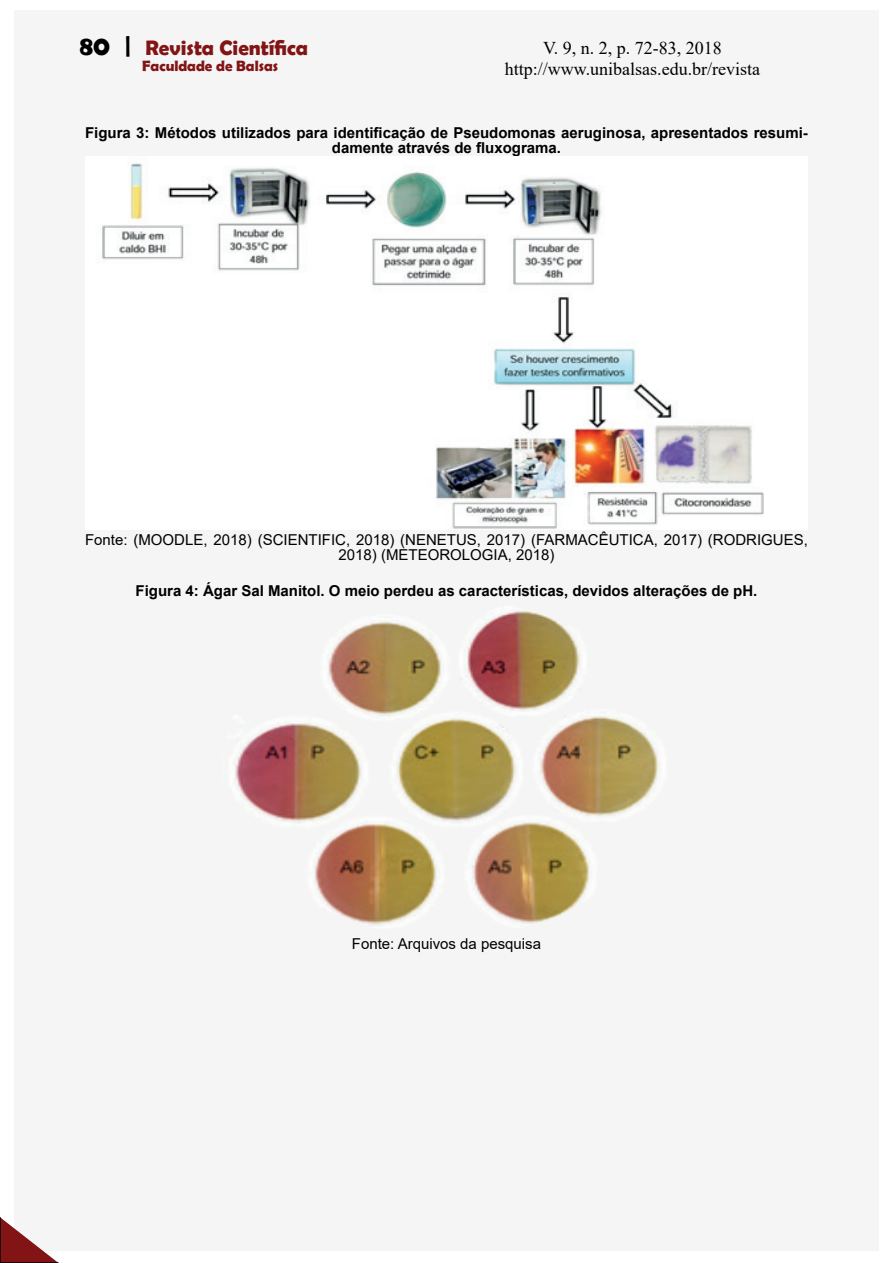
<style>
.page{position:relative;width:893px;height:1263px;background:#fff}
.page>*{position:absolute;margin:0;border:0;box-sizing:border-box;transform-origin:0 0}
.t1{font:700 21px "Berlin Sans FB Demi";color:#821416}
.t2{font:18px/21.6px "Times New Roman";color:#000001;text-align:center}
.t3{font:700 15px/15px "Arial";color:#000001;text-align:center}
.t4{font:15px/15px "Arial";color:#000001;text-align:center}
.t5{font:700 15px "Berlin Sans FB Demi";color:#821416}
.s1{font-size:27px;color:#000001}
</style>
<div class="page">
<div style="left:14px;top:11px;width:865px;height:1240px;background:#f4f5f4"></div>
<svg style="left:0;top:1217px;width:59px;height:46px"></svg>
<img style="left:85px;top:157px;width:723px;height:373px">
<img style="left:235px;top:611px;width:423px;height:314px">
<h1 class="t1" style="left:80px;top:36px;width:230px"><span class="s1">80 |</span> Revista Científica</h1>
<p class="t5" style="left:142px;top:58px;width:138px">Faculdade de Balsas</p>
<p class="t2" style="left:505px;top:36px;width:257px">V. 9, n. 2, p. 72-83, 2018 http://www.unibalsas.edu.br/revista</p>
<p class="t3" style="left:85px;top:125px;width:724px">Figura 3: Métodos utilizados para identificação de Pseudomonas aeruginosa, apresentados resumi&shy;damente através de fluxograma.</p>
<p class="t4" style="left:85px;top:532px;width:724px">Fonte: (MOODLE, 2018) (SCIENTIFIC, 2018) (NENETUS, 2017) (FARMACÊUTICA, 2017) (RODRIGUES,<br>2018) (METEOROLOGIA, 2018)</p>
<p class="t3" style="left:136px;top:584px;width:623px">Figura 4: Ágar Sal Manitol. O meio perdeu as características, devidos alterações de pH.</p>
<p class="t4" style="left:352px;top:936px;width:191px">Fonte: Arquivos da pesquisa</p>
</div>
